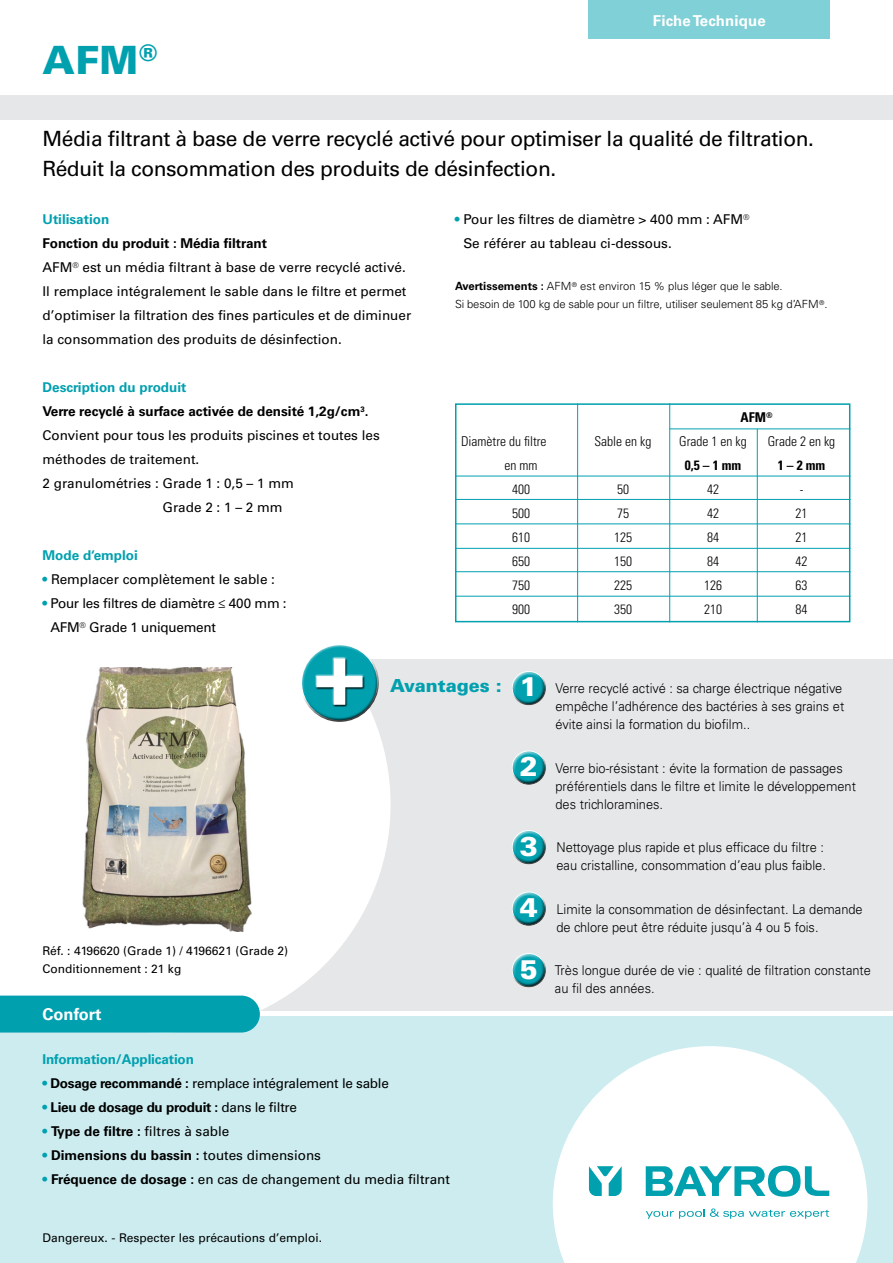
<style>
.page{position:relative;width:893px;height:1263px;background:#fff}
.page>*{position:absolute;margin:0;border:0;box-sizing:border-box;transform-origin:0 0}
.t1{font:700 86.7px "Univers LT Std";color:#fff}
.t2{font:900 39px "Univers LT Std";color:#00a0af}
.t3{font:900 27px "Univers LT Std";color:#fff}
.t4{font:21px/30px "Univers LT Std";letter-spacing:-.02em;color:#000}
.t5{font:900 18px "Univers LT Std";color:#00a0af}
.t6{font:700 16.5px "Univers LT Std";color:#fff}
.t7{font:700 15px "Univers LT Std";letter-spacing:.01em;color:#fff}
.t8{font:13.5px/24px "Univers LT Std";color:#000}
.t9{font:300 13.5px/18px "Univers LT Std";color:#000;scale:.95 1}
.t10{font:700 13.5px "Univers LT Std";color:#000}
.t11{font:300 condensed 13.5px "Univers LT Std";color:#000}
.t12{font:13.5px/24px "Univers LT Std";letter-spacing:-.02em;color:#000}
.t13{font:700 13.5px "Univers LT Std";color:#00a0af}
.t14{font:700 13.5px "Univers LT Std";letter-spacing:-.02em;color:#000}
.t15{font:700 condensed 13.5px "Univers LT Std";color:#000}
.t16{font:12px/18px "Univers LT Std";color:#000}
.t17{font:300 11.25px/18px "Univers LT Std";letter-spacing:-.01em;color:#000}
.s1{font-weight:700}
.s2{color:#00a0af}
.s3{font-weight:700;color:#00a0af}
.s4{font-weight:400}
.s5{font-weight:400;color:#00a0af}
</style>
<div class="page">
<div style="left:0;top:1016px;width:893px;height:247px;background:#ccecef"></div>
<div style="left:163px;top:660px;width:730px;height:351px;background:#e6e7e8"></div>
<div style="left:0;top:95px;width:893px;height:24px;background:#e6e7e8"></div>
<svg style="left:553px;top:1046px;width:314px;height:217px;fill:#fff"></svg>
<svg style="left:100px;top:659px;width:291px;height:351px;fill:#fff"></svg>
<div style="left:296px;top:639px;width:81px;height:63px;background:#fff;opacity:.75"></div>
<div style="left:301px;top:656px;width:82px;height:67px;background:#000;opacity:.75"></div>
<div style="left:315px;top:657px;width:50px;height:49px;background:#fff;opacity:.75"></div>
<div style="left:315px;top:658px;width:50px;height:49px;background:#000;opacity:.75"></div>
<div style="left:507px;top:666px;width:40px;height:32px;background:#fff;opacity:.75"></div>
<div style="left:510px;top:676px;width:40px;height:29px;background:#000;opacity:.75"></div>
<div style="left:507px;top:746px;width:40px;height:32px;background:#fff;opacity:.75"></div>
<div style="left:510px;top:755px;width:40px;height:30px;background:#000;opacity:.75"></div>
<div style="left:507px;top:825px;width:40px;height:32px;background:#fff;opacity:.75"></div>
<div style="left:510px;top:835px;width:40px;height:29px;background:#000;opacity:.75"></div>
<div style="left:507px;top:887px;width:40px;height:32px;background:#fff;opacity:.75"></div>
<div style="left:510px;top:896px;width:40px;height:30px;background:#000;opacity:.75"></div>
<div style="left:507px;top:948px;width:40px;height:32px;background:#fff;opacity:.75"></div>
<div style="left:510px;top:958px;width:40px;height:29px;background:#000;opacity:.75"></div>
<svg style="left:646px;top:1165px;width:183px;height:32px"></svg>
<svg style="left:646px;top:1208px;width:183px;height:11px"></svg>
<svg style="left:589px;top:1166px;width:33px;height:30px"></svg>
<div style="left:0;top:995px;width:260px;height:37px;background:#00a0af"></div>
<div style="left:588px;top:0;width:242px;height:38px;background:#80d0d7"></div>
<div style="left:455px;top:403px;width:395px;height:219px;border:2px solid #00a0af"></div>
<hr style="left:670px;top:428px;width:180px;height:1px;background:#00a0af">
<hr style="left:455px;top:476px;width:395px;height:1px;background:#00a0af">
<hr style="left:455px;top:499px;width:395px;height:1px;background:#00a0af">
<hr style="left:455px;top:523px;width:395px;height:1px;background:#00a0af">
<hr style="left:455px;top:548px;width:395px;height:1px;background:#00a0af">
<hr style="left:455px;top:571px;width:395px;height:1px;background:#00a0af">
<hr style="left:455px;top:596px;width:395px;height:1px;background:#00a0af">
<hr style="left:669px;top:403px;width:1px;height:219px;background:#00a0af">
<hr style="left:577px;top:403px;width:1px;height:219px;background:#00a0af">
<hr style="left:757px;top:429px;width:1px;height:193px;background:#00a0af">
<img style="left:82px;top:668px;width:191px;height:263px">
<h2 class="t2" style="left:43px;top:36px;width:116px">AFM<sup>®</sup></h2>
<p class="t7" style="left:653px;top:12px;width:114px">Fiche Technique</p>
<h3 class="t4" style="left:43px;top:124px;width:773px">Média filtrant à base de verre recyclé activé pour optimiser la qualité de filtration.<br>Réduit la consommation des produits de désinfection.</h3>
<p class="t13" style="left:43px;top:212px;width:68px">Utilisation</p>
<p class="t8" style="left:43px;top:232px;width:370px"><span class="s1">Fonction du produit : Média filtrant<br></span>AFM<sup>®</sup> est un média filtrant à base de verre recyclé activé.<br>Il remplace intégralement le sable dans le filtre et permet d’optimiser la filtration des fines particules et de diminuer la consommation des produits de désinfection.</p>
<p class="t13" style="left:43px;top:380px;width:145px">Description du produit</p>
<p class="t10" style="left:43px;top:404px;width:328px">Verre recyclé à surface activée de densité 1,2g/cm<sup>3</sup>.</p>
<p class="t8" style="left:43px;top:424px;width:339px">Convient pour tous les produits piscines et toutes les</p>
<p class="t8" style="left:43px;top:448px;width:158px">méthodes de traitement.</p>
<p class="t8" style="left:43px;top:472px;width:253px">2 granulométries : Grade 1 : 0,5 – 1 mm</p>
<p class="t8" style="left:163px;top:496px;width:122px">Grade 2 : 1 – 2 mm</p>
<p class="t13" style="left:43px;top:548px;width:97px">Mode d‘emploi</p>
<p class="t8" style="left:43px;top:568px;width:234px"><span class="s2">•</span> Remplacer complètement le sable :</p>
<p class="t12" style="left:50px;top:592px;width:238px;text-indent:-8px"><span class="s2">•</span> Pour les filtres de diamètre ≤ 400 mm :<br>AFM<sup>®</sup> Grade 1 uniquement</p>
<p class="t8" style="left:463px;top:208px;width:287px;text-indent:-8px"><span class="s2">•</span> Pour les filtres de diamètre &gt; 400 mm : AFM<sup>®<br></sup>Se référer au tableau ci-dessous.</p>
<p class="t17" style="left:455px;top:277px;width:374px"><span class="s1">Avertissements :</span> AFM<sup>®</sup> est environ 15 % plus léger que le sable.<br>Si besoin de 100 kg de sable pour un filtre, utiliser seulement 85 kg d’AFM<sup>®</sup>.</p>
<p class="t15" style="left:740px;top:409px;width:34px">AFM<sup>®</sup></p>
<p class="t11" style="left:461px;top:433px;width:87px">Diamètre du filtre</p>
<p class="t11" style="left:594px;top:433px;width:58px">Sable en kg</p>
<p class="t11" style="left:679px;top:433px;width:69px">Grade 1 en kg</p>
<p class="t11" style="left:768px;top:433px;width:69px">Grade 2 en kg</p>
<p class="t11" style="left:504px;top:457px;width:34px">en mm</p>
<p class="t15" style="left:685px;top:457px;width:58px">0,5 – 1 mm</p>
<p class="t15" style="left:778px;top:457px;width:49px">1 – 2 mm</p>
<p class="t11" style="left:512px;top:481px;width:19px">400</p>
<p class="t11" style="left:617px;top:481px;width:13px">50</p>
<p class="t11" style="left:707px;top:481px;width:13px">42</p>
<p class="t11" style="left:800px;top:481px;width:5px">-</p>
<p class="t11" style="left:512px;top:505px;width:19px">500</p>
<p class="t11" style="left:617px;top:505px;width:13px">75</p>
<p class="t11" style="left:707px;top:505px;width:13px">42</p>
<p class="t11" style="left:796px;top:505px;width:13px">21</p>
<p class="t11" style="left:512px;top:529px;width:19px">610</p>
<p class="t11" style="left:614px;top:529px;width:19px">125</p>
<p class="t11" style="left:707px;top:529px;width:13px">84</p>
<p class="t11" style="left:796px;top:529px;width:13px">21</p>
<p class="t11" style="left:512px;top:553px;width:19px">650</p>
<p class="t11" style="left:614px;top:553px;width:19px">150</p>
<p class="t11" style="left:707px;top:553px;width:13px">84</p>
<p class="t11" style="left:796px;top:553px;width:13px">42</p>
<p class="t11" style="left:512px;top:577px;width:19px">750</p>
<p class="t11" style="left:614px;top:577px;width:19px">225</p>
<p class="t11" style="left:704px;top:577px;width:19px">126</p>
<p class="t11" style="left:796px;top:577px;width:13px">63</p>
<p class="t11" style="left:512px;top:601px;width:19px">900</p>
<p class="t11" style="left:614px;top:601px;width:19px">350</p>
<p class="t11" style="left:704px;top:601px;width:19px">210</p>
<p class="t11" style="left:796px;top:601px;width:13px">84</p>
<h1 class="t1" style="left:314px;top:623px;width:52px">+</h1>
<h3 class="t5" style="left:390px;top:675px;width:113px">Avantages :</h3>
<p class="t16" style="left:43px;top:942px;width:247px">Réf. : 4196620 (Grade 1) / 4196621 (Grade 2)<br>Conditionnement : 21 kg</p>
<p class="t6" style="left:43px;top:1004px;width:60px">Confort</p>
<p class="t13" style="left:43px;top:1052px;width:153px">Information/Application</p>
<p class="t12" style="left:43px;top:1072px;width:348px"><span class="s3">•</span> <span class="s1">Dosage recommandé :</span> remplace intégralement le sable</p>
<p class="t14" style="left:43px;top:1100px;width:256px"><span class="s2">•</span> Lieu de dosage du produit : <span class="s4">dans le filtre</span></p>
<p class="t10" style="left:43px;top:1124px;width:188px"><span class="s5">•</span> Type de filtre : <span class="s4">filtres à sable</span></p>
<p class="t10" style="left:43px;top:1148px;width:280px"><span class="s5">•</span> Dimensions du bassin : <span class="s4">toutes dimensions</span></p>
<p class="t8" style="left:43px;top:1168px;width:409px"><span class="s2">•</span> <span class="s1">Fréquence de dosage :</span> en cas de changement du media filtrant</p>
<p class="t16" style="left:43px;top:1229px;width:281px">Dangereux. - Respecter les précautions d’emploi.</p>
<h3 class="t3" style="left:520px;top:670px;width:20px">1</h3>
<p class="t9" style="left:555px;top:679px;width:305px">Verre recyclé activé : sa charge électrique négative empêche l’adhérence des bactéries à ses grains et évite ainsi la formation du biofilm..</p>
<h3 class="t3" style="left:520px;top:749px;width:20px">2</h3>
<p class="t9" style="left:555px;top:759px;width:318px">Verre bio-résistant : évite la formation de passages préférentiels dans le filtre et limite le développement des trichloramines.</p>
<h3 class="t3" style="left:520px;top:829px;width:20px">3</h3>
<p class="t9" style="left:556px;top:838px;width:285px">Nettoyage plus rapide et plus efficace du filtre : eau cristalline, consommation d’eau plus faible.</p>
<h3 class="t3" style="left:520px;top:890px;width:20px">4</h3>
<p class="t9" style="left:556px;top:900px;width:324px">Limite la consommation de désinfectant. La demande de chlore peut être réduite jusqu’à 4 ou 5 fois.</p>
<h3 class="t3" style="left:520px;top:952px;width:20px">5</h3>
<p class="t9" style="left:555px;top:961px;width:334px">Très longue durée de vie : qualité de filtration constante au fil des années.</p>
</div>
